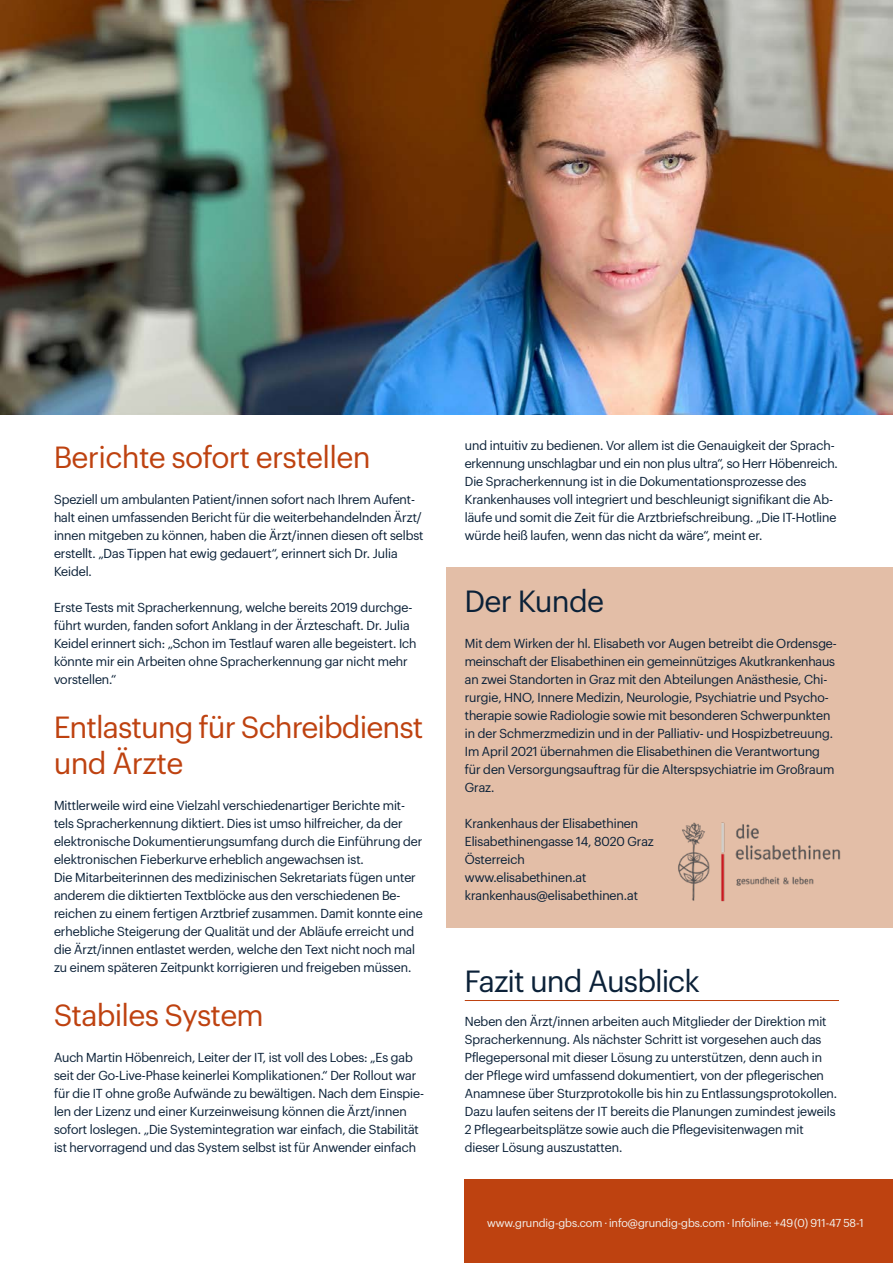
<style>
.page{position:relative;width:893px;height:1263px;background:#fff}
.page>*{position:absolute;margin:0;border:0;box-sizing:border-box;transform-origin:0 0}
.t1{font:30px/36px "Grundig Basics";letter-spacing:-.005em;color:#be4210}
.t2{font:30px "Grundig Basics";letter-spacing:-.01em;color:#0b2138}
.t3{font:12.75px/18px "Grundig Basics";color:#0b2138}
.t4{font:11.25px "Grundig Basics";color:#f2f1ed}
</style>
<div class="page">
<div style="left:446px;top:567px;width:447px;height:360px;background:#e3bea7"></div>
<div style="left:465px;top:1179px;width:428px;height:84px;background:#be4210"></div>
<hr style="left:465px;top:1000px;width:374px;height:1px;background:#be4210">
<img style="left:0;top:0;width:893px;height:414px">
<img style="left:678px;top:822px;width:163px;height:80px">
<h1 class="t1" style="left:54px;top:437px;width:318px">Berichte sofort erstellen</h1>
<p class="t3" style="left:54px;top:489px;width:371px">Speziell um ambulanten Patient/innen sofort nach Ihrem Aufent&shy;halt einen umfassenden Bericht für die weiterbehandelnden Ärzt/ innen mitgeben zu können, haben die Ärzt/innen diesen oft selbst erstellt. „Das Tippen hat ewig gedauert“, erinnert sich Dr. Julia Keidel.</p>
<p class="t3" style="left:54px;top:597px;width:364px">Erste Tests mit Spracherkennung, welche bereits 2019 durchge&shy;führt wurden, fanden sofort Anklang in der Ärzteschaft. Dr. Julia Keidel erinnert sich: „Schon im Testlauf waren alle begeistert. Ich könnte mir ein Arbeiten ohne Spracherkennung gar nicht mehr vorstellen.“</p>
<h1 class="t1" style="left:54px;top:707px;width:370px">Entlastung für Schreibdienst und Ärzte</h1>
<p class="t3" style="left:54px;top:795px;width:370px">Mittlerweile wird eine Vielzahl verschiedenartiger Berichte mit&shy;tels Spracherkennung diktiert. Dies ist umso hilfreicher, da der elektronische Dokumentierungsumfang durch die Einführung der elektronischen Fieberkurve erheblich angewachsen ist.<br>Die Mitarbeiterinnen des medizinischen Sekretariats fügen unter anderem die diktierten Textblöcke aus den verschiedenen Be&shy;reichen zu einem fertigen Arztbrief zusammen. Damit konnte eine erhebliche Steigerung der Qualität und der Abläufe erreicht und die Ärzt/innen entlastet werden, welche den Text nicht noch mal zu einem späteren Zeitpunkt korrigieren und freigeben müssen.</p>
<h1 class="t1" style="left:54px;top:995px;width:211px">Stabiles System</h1>
<p class="t3" style="left:54px;top:1047px;width:371px">Auch Martin Höbenreich, Leiter der IT, ist voll des Lobes: „Es gab seit der Go-Live-Phase keinerlei Komplikationen.“ Der Rollout war für die IT ohne große Aufwände zu bewältigen. Nach dem Einspie&shy;len der Lizenz und einer Kurzeinweisung können die Ärzt/innen sofort loslegen. „Die Systemintegration war einfach, die Stabilität ist hervorragend und das System selbst ist für Anwender einfach</p>
<p class="t3" style="left:465px;top:435px;width:375px">und intuitiv zu bedienen. Vor allem ist die Genauigkeit der Sprach&shy;erkennung unschlagbar und ein non plus ultra“, so Herr Höbenreich.<br>Die Spracherkennung ist in die Dokumentationsprozesse des Krankenhauses voll integriert und beschleunigt signifikant die Ab&shy;läufe und somit die Zeit für die Arztbriefschreibung. „Die IT-Hotline würde heiß laufen, wenn das nicht da wäre“, meint er.</p>
<h1 class="t2" style="left:465px;top:579px;width:141px">Der Kunde</h1>
<p class="t3" style="left:465px;top:633px;width:373px">Mit dem Wirken der hl. Elisabeth vor Augen betreibt die Ordensge&shy;meinschaft der Elisabethinen ein gemeinnütziges Akutkrankenhaus an zwei Standorten in Graz mit den Abteilungen Anästhesie, Chi&shy;rurgie, HNO, Innere Medizin, Neurologie, Psychiatrie und Psycho&shy;therapie sowie Radiologie sowie mit besonderen Schwerpunkten in der Schmerzmedizin und in der Palliativ- und Hospizbetreuung.<br>Im April 2021 übernahmen die Elisabethinen die Verantwortung für den Versorgungsauftrag für die Alterspsychiatrie im Großraum Graz.</p>
<p class="t3" style="left:465px;top:813px;width:191px">Krankenhaus der Elisabethinen<br>Elisabethinengasse 14, 8020 Graz<br>Österreich<br>www.elisabethinen.at krankenhaus@elisabethinen.at</p>
<h1 class="t2" style="left:465px;top:958px;width:236px">Fazit und Ausblick</h1>
<p class="t3" style="left:465px;top:1011px;width:374px">Neben den Ärzt/innen arbeiten auch Mitglieder der Direktion mit Spracherkennung. Als nächster Schritt ist vorgesehen auch das Pflegepersonal mit dieser Lösung zu unterstützen, denn auch in der Pflege wird umfassend dokumentiert, von der pflegerischen Anamnese über Sturzprotokolle bis hin zu Entlassungsprotokollen.<br>Dazu laufen seitens der IT bereits die Planungen zumindest jeweils 2 Pflegearbeitsplätze sowie auch die Pflegevisitenwagen mit dieser Lösung auszustatten.</p>
<p class="t4" style="left:487px;top:1214px;width:378px">www.grundig-gbs.com · info@grundig-gbs.com · Infoline: +49(0) 911-47 58-1</p>
</div>
